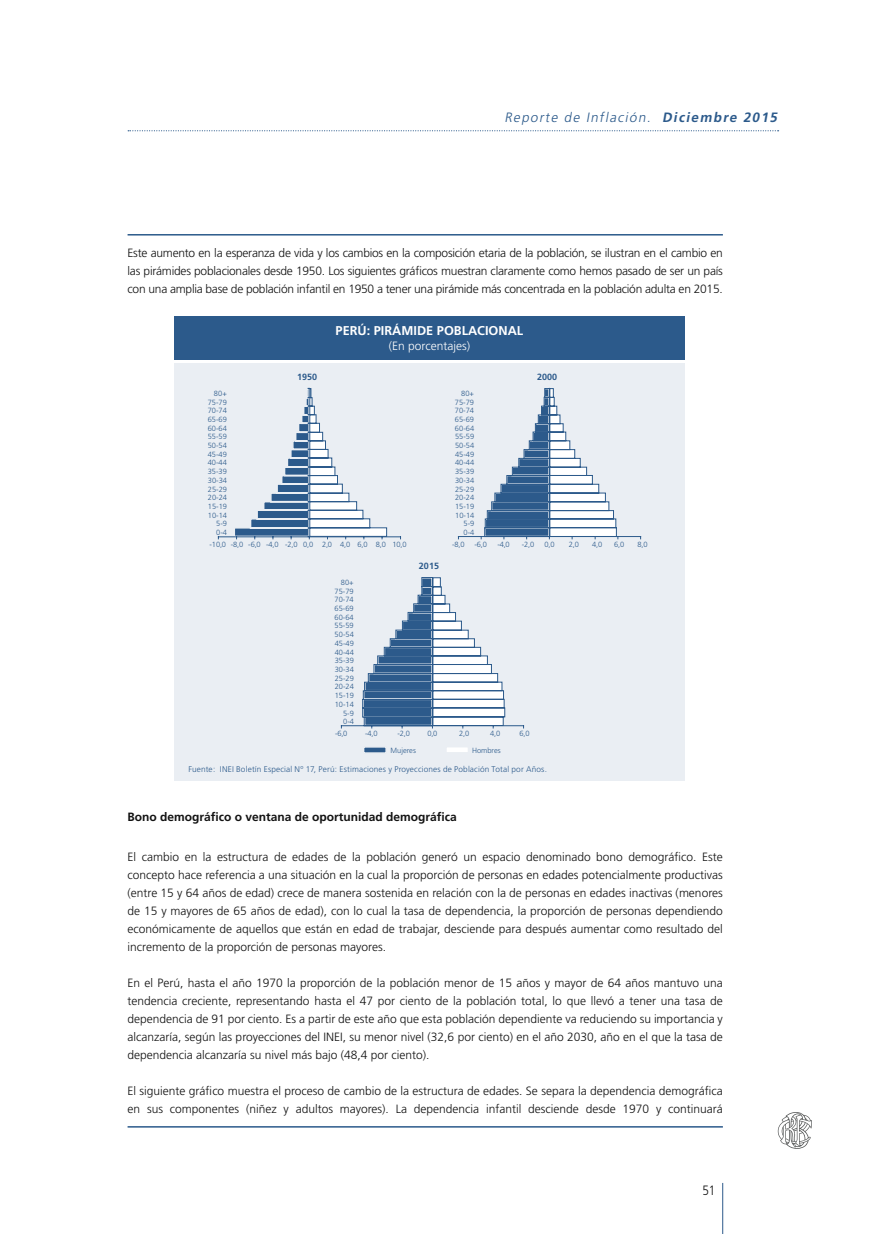
<style>
.page{position:relative;width:893px;height:1234px;background:#fff}
.page>*{position:absolute;margin:0;border:0;box-sizing:border-box;transform-origin:0 0}
.t1{font:italic 300 13.5px "Frutiger";color:#2c5a8b}
.t2{font:300 13.5px "Frutiger";color:#121212;scale:.88 1}
.t3{font:700 12.75px "Frutiger";color:#fff}
.t4{font:300 12px/18px "Frutiger";color:#121212;text-align:justify}
.t5{font:700 12px "Frutiger";color:#121212}
.t6{font:300 12px "Frutiger";color:#fff}
.t7{font:700 9px "Frutiger";color:#2c5a8b}
.t8{font:300 8.25px "Frutiger";letter-spacing:.02em;color:#2c5a8b}
.t9{font:300 7.5px/8.7px "Frutiger";color:#2c5a8b;text-align:right}
.s1{font-weight:700}
</style>
<div class="page">
<svg style="left:128px;top:130px;width:651px;height:1px"></svg>
<hr style="left:722px;top:1182px;width:1px;height:51px;background:#2c5a8b">
<svg style="left:778px;top:1112px;width:34px;height:37px"></svg>
<hr style="left:128px;top:234px;width:595px;height:1px;background:#2c5a8b">
<hr style="left:128px;top:1125px;width:595px;height:2px;background:#2c5a8b">
<div style="left:174px;top:364px;width:511px;height:416px;background:#eaeef3"></div>
<div style="left:174px;top:316px;width:511px;height:44px;background:#2c5a8b"></div>
<svg style="left:341px;top:577px;width:183px;height:151px"></svg>
<hr style="left:432px;top:577px;width:1px;height:148px;background:#2c5a8b">
<hr style="left:218px;top:536px;width:183px;height:1px;background:#2c5a8b">
<svg style="left:233px;top:387px;width:155px;height:151px"></svg>
<svg style="left:458px;top:387px;width:183px;height:152px"></svg>
<hr style="left:549px;top:388px;width:1px;height:148px;background:#2c5a8b">
<svg style="left:364px;top:747px;width:22px;height:6px"></svg>
<div style="left:445px;top:745px;width:24px;height:8px;background:#f5f7f9;border:2px solid #eaeef3"></div>
<p class="t1" style="left:504px;top:110px;width:277px">Reporte de Inflación. <span class="s1">Diciembre 2015</span></p>
<p class="t4" style="left:128px;top:244px;width:597px">Este aumento en la esperanza de vida y los cambios en la composición etaria de la población, se ilustran en el cambio en las pirámides poblacionales desde 1950. Los siguientes gráficos muestran claramente como hemos pasado de ser un país con una amplia base de población infantil en 1950 a tener una pirámide más concentrada en la población adulta en 2015.</p>
<p class="t3" style="left:336px;top:323px;width:9px">perú</p>
<p class="t3" style="left:367px;top:323px;width:28px">: pirám</p>
<p class="t3" style="left:414px;top:323px;width:111px">ide poblacional</p>
<p class="t6" style="left:389px;top:339px;width:83px">(En porcentajes)</p>
<p class="t7" style="left:297px;top:371px;width:22px">1950</p>
<p class="t9" style="left:208px;top:389px;width:21px">80+<br>75-79<br>70-74<br>65-69<br>60-64<br>55-59<br>50-54<br>45-49<br>40-44<br>35-39<br>30-34<br>25-29<br>20-24<br>15-19<br>10-14<br>5-9<br>0-4</p>
<p class="t9" style="left:210px;top:539px;width:199px">-10,0 -8,0 -6,0 -4,0 -2,0 0,0 2,0 4,0 6,0 8,0 10,0</p>
<p class="t9" style="left:335px;top:578px;width:21px">80+<br>75-79<br>70-74<br>65-69<br>60-64<br>55-59<br>50-54<br>45-49<br>40-44<br>35-39<br>30-34<br>25-29<br>20-24<br>15-19<br>10-14<br>5-9<br>0-4</p>
<p class="t7" style="left:419px;top:560px;width:22px">2015</p>
<p class="t9" style="left:455px;top:389px;width:21px">80+<br>75-79<br>70-74<br>65-69<br>60-64<br>55-59<br>50-54<br>45-49<br>40-44<br>35-39<br>30-34<br>25-29<br>20-24<br>15-19<br>10-14<br>5-9<br>0-4</p>
<p class="t7" style="left:537px;top:371px;width:22px">2000</p>
<p class="t9" style="left:452px;top:539px;width:14px">-8,0</p>
<p class="t9" style="left:475px;top:539px;width:14px">-6,0</p>
<p class="t9" style="left:497px;top:539px;width:14px">-4,0</p>
<p class="t9" style="left:522px;top:539px;width:14px">-2,0</p>
<p class="t9" style="left:545px;top:539px;width:12px">0,0</p>
<p class="t9" style="left:569px;top:539px;width:12px">2,0</p>
<p class="t9" style="left:592px;top:539px;width:12px">4,0</p>
<p class="t9" style="left:614px;top:539px;width:12px">6,0</p>
<p class="t9" style="left:638px;top:539px;width:12px">8,0</p>
<p class="t9" style="left:427px;top:728px;width:12px">0,0</p>
<p class="t9" style="left:335px;top:728px;width:14px">-6,0</p>
<p class="t9" style="left:365px;top:728px;width:14px">-4,0</p>
<p class="t9" style="left:397px;top:728px;width:14px">-2,0</p>
<p class="t9" style="left:459px;top:728px;width:12px">2,0</p>
<p class="t9" style="left:490px;top:728px;width:12px">4,0</p>
<p class="t9" style="left:520px;top:728px;width:12px">6,0</p>
<p class="t9" style="left:391px;top:745px;width:27px">Mujeres</p>
<p class="t9" style="left:472px;top:745px;width:30px">Hombres</p>
<p class="t8" style="left:188px;top:764px;width:360px">Fuente: INEI Boletín Especial Nº 17, Perú: Estimaciones y Proyecciones de Población Total por Años.</p>
<p class="t5" style="left:128px;top:809px;width:331px">Bono demográfico o ventana de oportunidad demográfica</p>
<p class="t4" style="left:128px;top:847px;width:597px">El cambio en la estructura de edades de la población generó un espacio denominado bono demográfico. Este concepto hace referencia a una situación en la cual la proporción de personas en edades potencialmente productivas (entre 15 y 64 años de edad) crece de manera sostenida en relación con la de personas en edades inactivas (menores de 15 y mayores de 65 años de edad), con lo cual la tasa de dependencia, la proporción de personas dependiendo económicamente de aquellos que están en edad de trabajar, desciende para después aumentar como resultado del incremento de la proporción de personas mayores.</p>
<p class="t4" style="left:128px;top:973px;width:597px">En el Perú, hasta el año 1970 la proporción de la población menor de 15 años y mayor de 64 años mantuvo una tendencia creciente, representando hasta el 47 por ciento de la población total, lo que llevó a tener una tasa de dependencia de 91 por ciento. Es a partir de este año que esta población dependiente va reduciendo su importancia y alcanzaría, según las proyecciones del INEI, su menor nivel (32,6 por ciento) en el año 2030, año en el que la tasa de dependencia alcanzaría su nivel más bajo (48,4 por ciento).</p>
<p class="t4" style="left:128px;top:1081px;width:597px">El siguiente gráfico muestra el proceso de cambio de la estructura de edades. Se separa la dependencia demográfica en sus componentes (niñez y adultos mayores). La dependencia infantil desciende desde 1970 y continuará</p>
<p class="t2" style="left:702px;top:1182px;width:16px">51</p>
</div>
